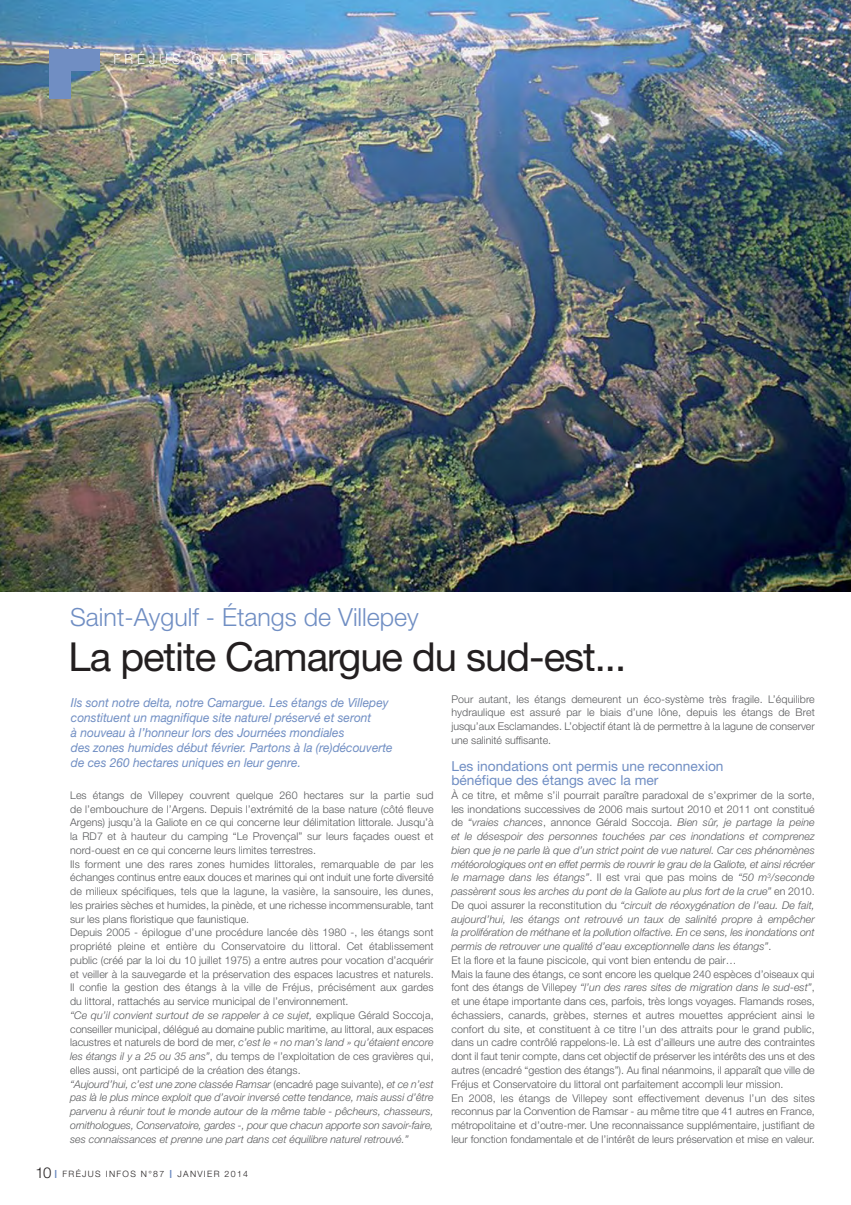
<style>
.page{position:relative;width:851px;height:1205px;background:#fff}
.page>*{position:absolute;margin:0;border:0;box-sizing:border-box;transform-origin:0 0}
.t1{font:40px "Helvetica Neue";letter-spacing:-.025em;color:#231f20}
.t2{font:300 25px "Helvetica Neue";color:#708ec3}
.t3{font:13.75px/13.8px "Helvetica Neue";color:#708ec3}
.t4{font:300 13.75px "Helvetica Neue";letter-spacing:.3em;color:#fff;scale:.95 1}
.t5{font:italic 12.5px/15px "Helvetica Neue";color:#708ec3;scale:.96 1}
.t6{font:300 10.62px/13.8px "Helvetica Neue";color:#58595b}
.t7{font:300 8.75px "Helvetica Neue";letter-spacing:.15em;color:#231f20}
.s1{font-style:italic}
.s2{font-size:15px}
.s3{font-weight:500;font-size:11.25px;color:#708ec3}
</style>
<div class="page">
<img style="left:0;top:0;width:850px;height:591px">
<div style="left:50px;top:50px;width:21px;height:49px;background:#708ec3"></div>
<div style="left:65px;top:50px;width:34px;height:21px;background:#708ec3"></div>
<p class="t4" style="left:113px;top:54px;width:191px">FRÉJUS QUARTIERS</p>
<h2 class="t2" style="left:70px;top:608px;width:350px">Saint-Aygulf - Étangs de Villepey</h2>
<h1 class="t1" style="left:69px;top:642px;width:559px">La petite Camargue du sud-est...</h1>
<p class="t5" style="left:71px;top:696px;width:336px">Ils sont notre delta, notre Camargue. Les étangs de Villepey constituent un magnifique site naturel préservé et seront<br>à nouveau à l’honneur lors des Journées mondiales<br>des zones humides début février. Partons à la (re)découverte de ces 260 hectares uniques en leur genre.</p>
<p class="t6" style="left:70px;top:789px;width:365px">Les étangs de Villepey couvrent quelque 260 hectares sur la partie sud de l’embouchure de l’Argens. Depuis l’extrémité de la base nature (côté fleuve Argens) jusqu’à la Galiote en ce qui concerne leur délimitation littorale. Jusqu’à la RD7 et à hauteur du camping “Le Provençal” sur leurs façades ouest et nord-ouest en ce qui concerne leurs limites terrestres.<br>Ils forment une des rares zones humides littorales, remarquable de par les échanges continus entre eaux douces et marines qui ont induit une forte diversité de milieux spécifiques, tels que la lagune, la vasière, la sansouire, les dunes, les prairies sèches et humides, la pinède, et une richesse incommensurable, tant sur les plans floristique que faunistique.<br>Depuis 2005 - épilogue d’une procédure lancée dès 1980 -, les étangs sont propriété pleine et entière du Conservatoire du littoral. Cet établissement public (créé par la loi du 10 juillet 1975) a entre autres pour vocation d’acquérir et veiller à la sauvegarde et la préservation des espaces lacustres et naturels.<br>Il confie la gestion des étangs à la ville de Fréjus, précisément aux gardes du littoral, rattachés au service municipal de l’environnement.<br><span class="s1">“Ce qu’il convient surtout de se rappeler à ce sujet,</span> explique Gérald Soccoja, conseiller municipal, délégué au domaine public maritime, au littoral, aux espaces lacustres et naturels de bord de mer, <span class="s1">c’est le « no man’s land » qu’étaient encore les étangs il y a 25 ou 35 ans”</span>, du temps de l’exploitation de ces gravières qui, elles aussi, ont participé de la création des étangs.<br><span class="s1">“Aujourd’hui, c’est une zone classée Ramsar</span> (encadré page suivante), <span class="s1">et ce n’est pas là le plus mince exploit que d’avoir inversé cette tendance, mais aussi d’être parvenu à réunir tout le monde autour de la même table - pêcheurs, chasseurs, ornithologues, Conservatoire, gardes -, pour que chacun apporte son savoir-faire, ses connaissances et prenne une part dans cet équilibre naturel retrouvé.”</span></p>
<p class="t7" style="left:35px;top:1171px;width:214px"><span class="s2">10</span> <span class="s3">l</span> FRÉJUS INFOS N°87 <span class="s3">l</span> JANVIER 2014</p>
<p class="t6" style="left:451px;top:693px;width:365px;text-align:justify">Pour autant, les étangs demeurent un éco-système très fragile. L’équilibre hydraulique est assuré par le biais d’une lône, depuis les étangs de Bret jusqu’aux Esclamandes. L’objectif étant là de permettre à la lagune de conserver une salinité suffisante.</p>
<p class="t3" style="left:451px;top:761px;width:274px">Les inondations ont permis une reconnexion bénéfique des étangs avec la mer</p>
<p class="t6" style="left:451px;top:789px;width:365px">À ce titre, et même s’il pourrait paraître paradoxal de s’exprimer de la sorte, les inondations successives de 2006 mais surtout 2010 et 2011 ont constitué de <span class="s1">“vraies chances</span>, annonce Gérald Soccoja. <span class="s1">Bien sûr, je partage la peine et le désespoir des personnes touchées par ces inondations et comprenez bien que je ne parle là que d’un strict point de vue naturel. Car ces phénomènes météorologiques ont en effet permis de rouvrir le grau de la Galiote, et ainsi récréer le marnage dans les étangs”</span>. Il est vrai que pas moins de <span class="s1">“50 m</span><sup>3</sup><span class="s1">/seconde passèrent sous les arches du pont de la Galiote au plus fort de la crue”</span> en 2010.<br>De quoi assurer la reconstitution du <span class="s1">“circuit de réoxygénation de l’eau. De fait, aujourd’hui, les étangs ont retrouvé un taux de salinité propre à empêcher la prolifération de méthane et la pollution olfactive. En ce sens, les inondations ont permis de retrouver une qualité d’eau exceptionnelle dans les étangs”</span>.<br>Et la flore et la faune piscicole, qui vont bien entendu de pair…<br>Mais la faune des étangs, ce sont encore les quelque 240 espèces d’oiseaux qui font des étangs de Villepey <span class="s1">“l’un des rares sites de migration dans le sud-est”</span>, et une étape importante dans ces, parfois, très longs voyages. Flamands roses, échassiers, canards, grèbes, sternes et autres mouettes apprécient ainsi le confort du site, et constituent à ce titre l’un des attraits pour le grand public, dans un cadre contrôlé rappelons-le. Là est d’ailleurs une autre des contraintes dont il faut tenir compte, dans cet objectif de préserver les intérêts des uns et des autres (encadré “gestion des étangs”). Au final néanmoins, il apparaît que ville de Fréjus et Conservatoire du littoral ont parfaitement accompli leur mission.<br>En 2008, les étangs de Villepey sont effectivement devenus l’un des sites reconnus par la Convention de Ramsar - au même titre que 41 autres en France, métropolitaine et d’outre-mer. Une reconnaissance supplémentaire, justifiant de leur fonction fondamentale et de l’intérêt de leurs préservation et mise en valeur.</p>
</div>
